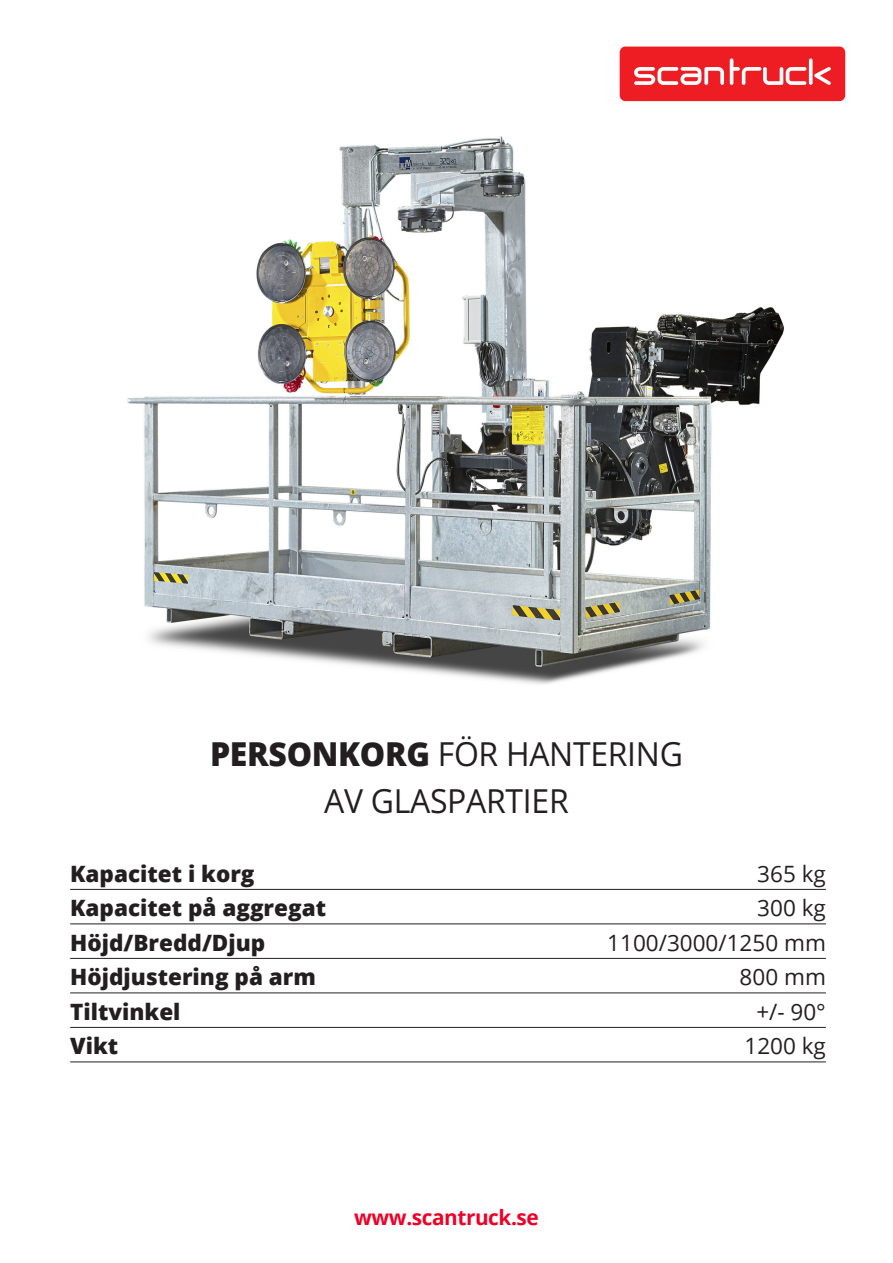
<style>
.page{position:relative;width:893px;height:1263px;background:#fff}
.page>*{position:absolute;margin:0;border:0;box-sizing:border-box;transform-origin:0 0}
.t1{font:300 33px "Open Sans";letter-spacing:-.01em;color:#231f20}
.t2{font:800 22.5px "Open Sans";color:#231f20}
.t3{font:22.5px "Open Sans";color:#231f20}
.t4{font:700 21px "Open Sans";letter-spacing:-.02em;color:#ef0027}
.s1{font-weight:800}
</style>
<div class="page">
<img style="left:127px;top:86px;width:719px;height:598px">
<hr style="left:70px;top:889px;width:756px;height:1px;background:#231f20">
<hr style="left:70px;top:923px;width:756px;height:1px;background:#231f20">
<hr style="left:70px;top:958px;width:756px;height:1px;background:#231f20">
<hr style="left:70px;top:992px;width:756px;height:1px;background:#231f20">
<hr style="left:70px;top:1027px;width:756px;height:1px;background:#231f20">
<hr style="left:70px;top:1061px;width:756px;height:1px;background:#231f20">
<div style="left:620px;top:47px;width:225px;height:54px;background:#ee1d23;border-radius:6px"></div>
<svg style="left:634px;top:67px;width:90px;height:18px"></svg>
<svg style="left:730px;top:58px;width:76px;height:27px"></svg>
<svg style="left:809px;top:58px;width:4px;height:27px"></svg>
<svg style="left:814px;top:67px;width:17px;height:18px"></svg>
<p class="t1" style="left:210px;top:731px;width:474px"><span class="s1">PERSONKORG</span> FÖR HANTERING</p>
<p class="t1" style="left:324px;top:778px;width:246px">AV GLASPARTIER</p>
<p class="t2" style="left:70px;top:856px;width:186px">Kapacitet i korg</p>
<p class="t3" style="left:757px;top:858px;width:70px">365 kg</p>
<p class="t2" style="left:70px;top:891px;width:257px">Kapacitet på aggregat</p>
<p class="t3" style="left:757px;top:893px;width:70px">300 kg</p>
<p class="t2" style="left:70px;top:925px;width:197px">Höjd/Bredd/Djup</p>
<p class="t3" style="left:607px;top:927px;width:220px">1100/3000/1250 mm</p>
<p class="t2" style="left:70px;top:960px;width:247px">Höjdjustering på arm</p>
<p class="t3" style="left:740px;top:962px;width:88px">800 mm</p>
<p class="t2" style="left:70px;top:994px;width:112px">Tiltvinkel</p>
<p class="t3" style="left:756px;top:996px;width:71px">+/- 90°</p>
<p class="t2" style="left:70px;top:1029px;width:50px">Vikt</p>
<p class="t3" style="left:744px;top:1031px;width:83px">1200 kg</p>
<p class="t4" style="left:354px;top:1202px;width:186px">www.scantruck.se</p>
</div>
